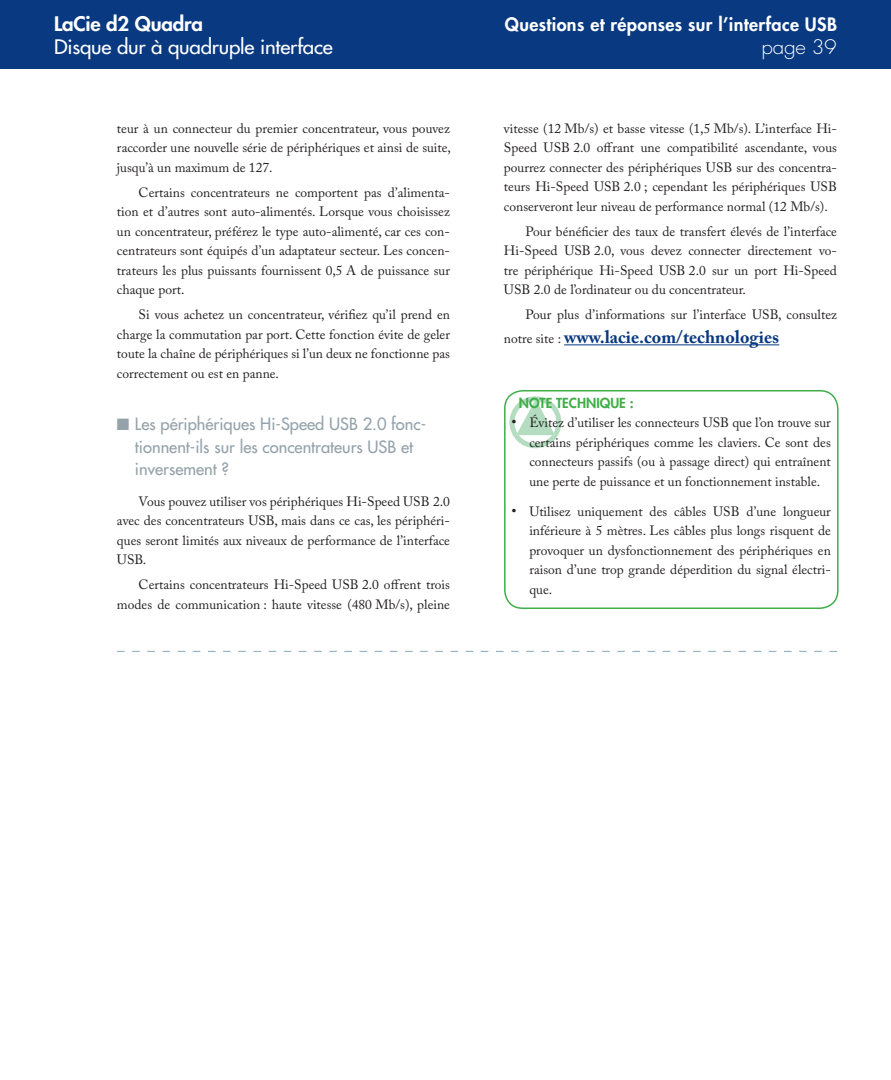
<style>
.page{position:relative;width:891px;height:1080px;background:#fff}
.page>*{position:absolute;margin:0;border:0;box-sizing:border-box;transform-origin:0 0}
.t1{font:19.5px "Futura";letter-spacing:-.01em;color:#fff;scale:1.05 1}
.t2{font:800 19.5px "Futura";letter-spacing:-.01em;color:#fff;scale:1.05 1}
.t3{font:300 19.5px "Futura";color:#fff;scale:1.05 1}
.t4{font:800 18px "Futura";letter-spacing:.02em;color:#fff}
.t5{font:700 18px "Adobe Caslon Pro";color:#083981}
.t6{font:16.5px/22.5px "Futura";color:#94a2aa}
.t7{font:15px "Adobe Caslon Pro";color:#231f20}
.t8{font:13.5px/19.5px "Adobe Caslon Pro";color:#231f20;text-align:justify}
.t9{font:800 13.5px "Futura";color:#40ae49}
.s1{font-weight:400;font-size:13.5px;color:#231f20}
</style>
<div class="page">
<div style="left:0;top:0;width:891px;height:69px;background:#083981"></div>
<hr style="left:564px;top:344px;width:215px;height:1px;background:#083981">
<svg style="left:510px;top:396px;width:51px;height:52px"></svg>
<div style="left:504px;top:390px;width:335px;height:219px;border:2px solid #40ae49;border-radius:18px"></div>
<svg style="left:117px;top:651px;width:720px;height:1px"></svg>
<h1 class="t2" style="left:54px;top:10px;width:143px">LaCie d2 Quadra</h1>
<h1 class="t1" style="left:54px;top:34px;width:267px">Disque dur à quadruple interface</h1>
<h1 class="t3" style="left:762px;top:34px;width:60px">page 39</h1>
<h2 class="t4" style="left:505px;top:12px;width:334px">Questions et réponses sur l’interface USB</h2>
<p class="t8" style="left:117px;top:118px;width:335px">teur à un connecteur du premier concentrateur, vous pouvez raccorder une nouvelle série de périphériques et ainsi de suite, jusqu’à un maximum de 127.</p>
<p class="t8" style="left:117px;top:182px;width:335px;text-indent:22px">Certains concentrateurs ne comportent pas d’alimenta&shy;tion et d’autres sont auto-alimentés. Lorsque vous choisissez un concentrateur, préférez le type auto-alimenté, car ces con&shy;centrateurs sont équipés d’un adaptateur secteur. Les concen&shy;trateurs les plus puissants fournissent 0,5 A de puissance sur chaque port.</p>
<p class="t8" style="left:117px;top:305px;width:335px;text-indent:22px">Si vous achetez un concentrateur, vérifiez qu’il prend en charge la commutation par port. Cette fonction évite de geler toute la chaîne de périphériques si l’un deux ne fonctionne pas correctement ou est en panne.</p>
<p class="t6" style="left:135px;top:413px;width:293px;text-indent:-18px">■ Les périphériques Hi-Speed USB 2.0 fonc&shy;tionnent-ils sur les concentrateurs USB et inversement ?</p>
<p class="t8" style="left:117px;top:491px;width:335px;text-indent:22px">Vous pouvez utiliser vos périphériques Hi-Speed USB 2.0 avec des concentrateurs USB, mais dans ce cas, les périphéri&shy;ques seront limités aux niveaux de performance de l’interface USB.</p>
<p class="t8" style="left:117px;top:575px;width:335px;text-align:right">Certains concentrateurs Hi-Speed USB 2.0 offrent trois modes de communication : haute vitesse (480 Mb/s), pleine</p>
<p class="t8" style="left:504px;top:118px;width:335px">vitesse (12 Mb/s) et basse vitesse (1,5 Mb/s). L’interface Hi-Speed USB 2.0 offrant une compatibilité ascendante, vous pourrez connecter des périphériques USB sur des concentra&shy;teurs Hi-Speed USB 2.0 ; cependant les périphériques USB conserveront leur niveau de performance normal (12 Mb/s).</p>
<p class="t8" style="left:504px;top:221px;width:335px;text-indent:22px">Pour bénéficier des taux de transfert élevés de l’interface Hi-Speed USB 2.0, vous devez connecter directement vo&shy;tre périphérique Hi-Speed USB 2.0 sur un port Hi-Speed USB 2.0 de l’ordinateur ou du concentrateur.</p>
<p class="t8" style="left:526px;top:305px;width:313px">Pour plus d’informations sur l’interface USB, consultez</p>
<h2 class="t5" style="left:504px;top:326px;width:277px"><span class="s1">notre site :</span> www.lacie.com/technologies</h2>
<p class="t9" style="left:519px;top:394px;width:19px">Note</p>
<p class="t9" style="left:556px;top:394px;width:8px">technique</p>
<p class="t9" style="left:630px;top:394px;width:5px">:</p>
<p class="t8" style="left:529px;top:413px;width:303px">Évitez d’utiliser les connecteurs USB que l’on trouve sur certains périphériques comme les claviers. Ce sont des connecteurs passifs (ou à passage direct) qui entraînent une perte de puissance et un fonctionnement instable.</p>
<p class="t8" style="left:529px;top:502px;width:303px">Utilisez uniquement des câbles USB d’une longueur inférieure à 5 mètres. Les câbles plus longs risquent de provoquer un dysfonctionnement des périphériques en raison d’une trop grande déperdition du signal électri&shy;que.</p>
<p class="t7" style="left:511px;top:413px;width:7px">•</p>
<p class="t7" style="left:511px;top:502px;width:7px">•</p>
</div>
